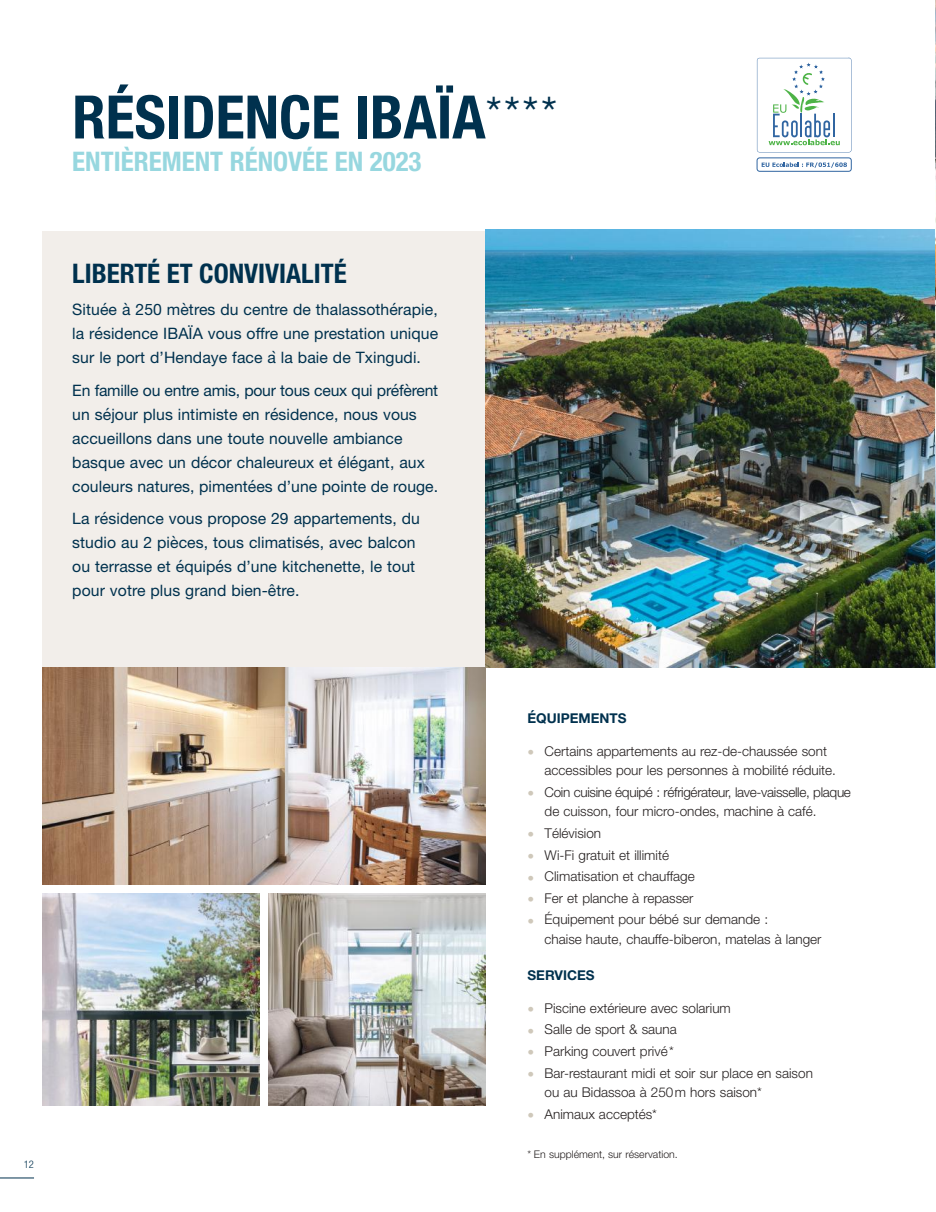
<style>
.page{position:relative;width:936px;height:1212px;background:#fff}
.page>*{position:absolute;margin:0;border:0;box-sizing:border-box;transform-origin:0 0}
.t1{font:700 condensed 60px "Helvetica Neue";color:#00314e}
.t2{font:700 condensed 27px "Helvetica Neue";color:#97d7df}
.t3{font:700 condensed 27px "Helvetica Neue";color:#00314e}
.t4{font:15.75px/24px "Helvetica Neue";letter-spacing:.005em;color:#00314e}
.t5{font:300 13.5px/19.5px "Helvetica Neue";color:#241f1f}
.t6{font:300 13.5px/19.5px "Helvetica Neue";letter-spacing:-.025em;color:#241f1f}
.t7{font:700 13.5px "Helvetica Neue";color:#00314e}
.t8{font:300 10.5px "Helvetica Neue";color:#241f1f}
.t9{font:300 condensed 10.5px "Helvetica Neue";color:#00314e}
.s1{font-weight:300;font-size:48px}
.s2{color:#cfc8ba}
</style>
<div class="page">
<hr style="left:0;top:1177px;width:34px;height:1px;background:#00314e">
<div style="left:43px;top:230px;width:892px;height:438px;background:#f2eeea"></div>
<img style="left:485px;top:230px;width:450px;height:438px">
<img style="left:935px;top:0;width:1px;height:668px">
<img style="left:43px;top:668px;width:442px;height:216px">
<img style="left:43px;top:893px;width:216px;height:213px">
<img style="left:268px;top:893px;width:217px;height:213px">
<svg style="left:756px;top:58px;width:95px;height:94px"></svg>
<svg style="left:761px;top:162px;width:85px;height:6px"></svg>
<div style="left:756px;top:158px;width:95px;height:14px;border:1px solid #3065a1;border-radius:3px"></div>
<h1 class="t1" style="left:72px;top:96px;width:486px">RÉSIDENCE IBAÏA<span class="s1">****</span></h1>
<h2 class="t2" style="left:72px;top:152px;width:351px">ENTIÈREMENT RÉNOVÉE EN 2023</h2>
<h2 class="t3" style="left:72px;top:264px;width:276px">LIBERTÉ ET CONVIVIALITÉ</h2>
<p class="t4" style="left:72px;top:299px;width:367px;text-align:justify">Située à 250 mètres du centre de thalassothérapie, la résidence IBAÏA vous offre une prestation unique sur le port d’Hendaye face à la baie de Txingudi.</p>
<p class="t4" style="left:72px;top:380px;width:367px">En famille ou entre amis, pour tous ceux qui préfèrent un séjour plus intimiste en résidence, nous vous accueillons dans une toute nouvelle ambiance basque avec un décor chaleureux et élégant, aux couleurs natures, pimentées d’une pointe de rouge.</p>
<p class="t4" style="left:72px;top:508px;width:349px">La résidence vous propose 29 appartements, du studio au 2 pièces, tous climatisés, avec balcon ou terrasse et équipés d’une kitchenette, le tout pour votre plus grand bien-être.</p>
<p class="t9" style="left:24px;top:1161px;width:12px">12</p>
<p class="t7" style="left:527px;top:714px;width:100px">ÉQUIPEMENTS</p>
<p class="t5" style="left:544px;top:742px;width:293px;text-indent:-17px"><span class="s2">•</span> Certains appartements au rez-de-chaussée sont accessibles pour les personnes à mobilité réduite.</p>
<p class="t6" style="left:544px;top:783px;width:308px;text-indent:-17px"><span class="s2">•</span> Coin cuisine équipé : réfrigérateur, lave-vaisselle, plaque de cuisson, four micro-ondes, machine à café.</p>
<p class="t5" style="left:527px;top:825px;width:75px"><span class="s2">•</span> Télévision</p>
<p class="t5" style="left:527px;top:846px;width:143px"><span class="s2">•</span> Wi-Fi gratuit et illimité</p>
<p class="t5" style="left:527px;top:868px;width:169px"><span class="s2">•</span> Climatisation et chauffage</p>
<p class="t5" style="left:527px;top:889px;width:167px"><span class="s2">•</span> Fer et planche à repasser</p>
<p class="t5" style="left:544px;top:911px;width:278px;text-indent:-17px"><span class="s2">•</span> Équipement pour bébé sur demande :<br>chaise haute, chauffe-biberon, matelas à langer</p>
<p class="t7" style="left:527px;top:971px;width:69px">SERVICES</p>
<p class="t5" style="left:527px;top:999px;width:205px"><span class="s2">•</span> Piscine extérieure avec solarium</p>
<p class="t5" style="left:527px;top:1021px;width:151px"><span class="s2">•</span> Salle de sport &amp; sauna</p>
<p class="t5" style="left:527px;top:1043px;width:148px"><span class="s2">•</span> Parking couvert privé*</p>
<p class="t5" style="left:544px;top:1064px;width:270px;text-indent:-17px"><span class="s2">•</span> Bar-restaurant midi et soir sur place en saison ou au Bidassoa à 250m hors saison*</p>
<p class="t5" style="left:527px;top:1105px;width:131px"><span class="s2">•</span> Animaux acceptés*</p>
<p class="t8" style="left:527px;top:1150px;width:152px">* En supplément, sur réservation.</p>
</div>
